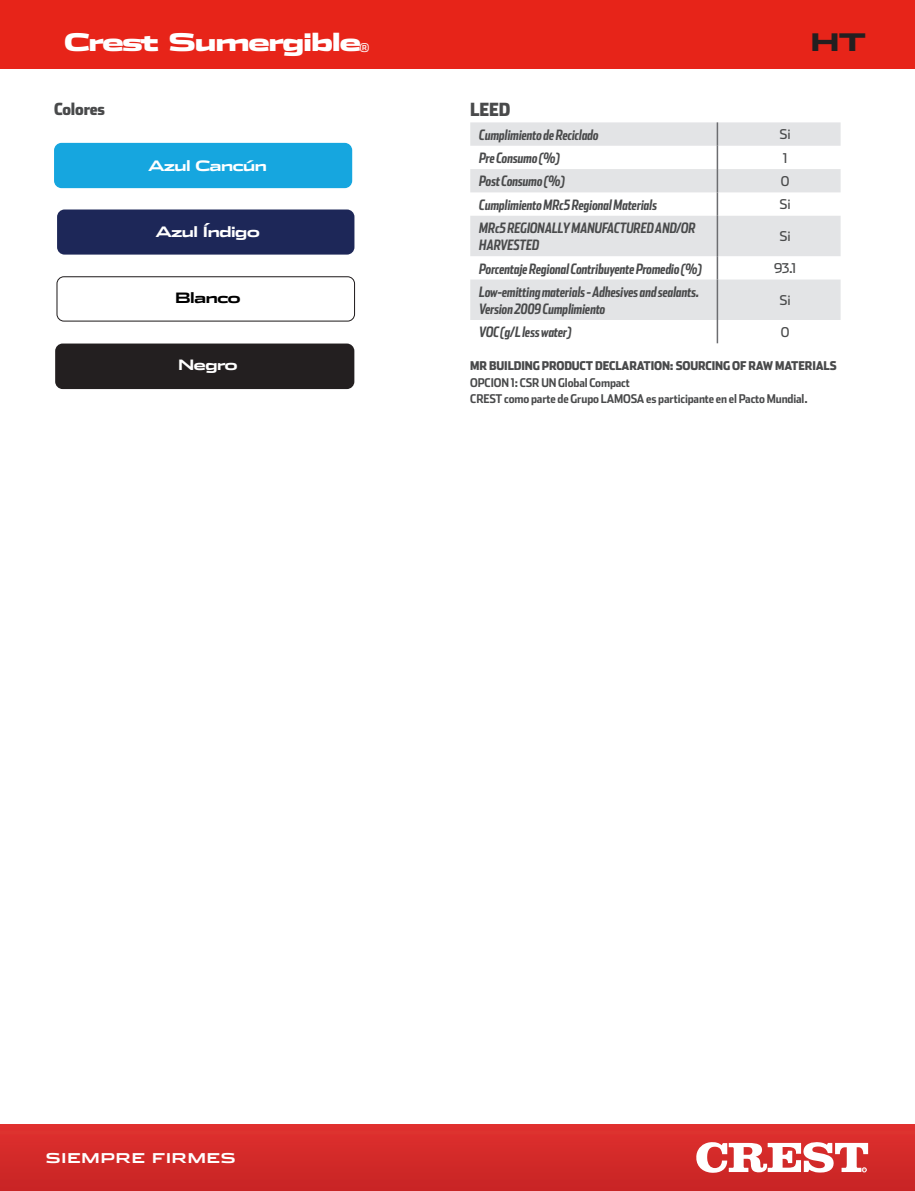
<style>
.page{position:relative;width:915px;height:1191px;background:#fff}
.page>*{position:absolute;margin:0;border:0;box-sizing:border-box;transform-origin:0 0}
.t1{font:900 24px "Stainless Ext";letter-spacing:-.075em;color:#fff}
.t2{font:900 24px "Stainless Ext";color:#231f20}
.t3{font:900 18px "Stainless Cond";color:#494a4b}
.t4{font:900 16.5px "Stainless Cond";letter-spacing:-.01em;color:#494a4b}
.t5{font:italic 700 14.25px/17.1px "Stainless Comp";letter-spacing:-.01em;color:#494a4b}
.t6{font:700 14.25px "Stainless Ext";letter-spacing:-.075em;color:#fff}
.t7{font:700 14.25px "Stainless Ext";letter-spacing:-.075em;color:#000}
.t8{font:13.5px "Stainless";letter-spacing:-.02em;color:#494a4b}
.t9{font:700 13.5px "Stainless Ext";letter-spacing:.025em;color:#fff}
.t10{font:700 12px/16.5px "Stainless Cond";letter-spacing:-.01em;color:#494a4b}
.t11{font:900 12px "Stainless Cond";letter-spacing:-.01em;color:#494a4b}
.s1{font-family:"Stainless";font-weight:400;font-size:12px}
</style>
<div class="page">
<div style="left:54px;top:143px;width:298px;height:45px;background:#16a6df;border-radius:7px"></div>
<svg style="left:56px;top:276px;width:299px;height:45px"></svg>
<div style="left:57px;top:209px;width:297px;height:46px;background:#1d2758;border-radius:7px"></div>
<div style="left:55px;top:343px;width:299px;height:46px;background:#231f20;border-radius:8px"></div>
<svg style="left:470px;top:122px;width:370px;height:198px;fill:#e3e4e6"></svg>
<hr style="left:716px;top:122px;width:2px;height:24px;background:#6c6d70">
<hr style="left:716px;top:146px;width:2px;height:23px;background:#6c6d70">
<hr style="left:716px;top:169px;width:2px;height:23px;background:#6c6d70">
<hr style="left:716px;top:192px;width:2px;height:24px;background:#6c6d70">
<hr style="left:716px;top:216px;width:2px;height:40px;background:#6c6d70">
<hr style="left:716px;top:256px;width:2px;height:23px;background:#6c6d70">
<hr style="left:716px;top:279px;width:2px;height:41px;background:#6c6d70">
<hr style="left:716px;top:320px;width:2px;height:23px;background:#6c6d70">
<div style="left:0;top:0;width:914px;height:68px;background:#e72419"></div>
<img style="left:0;top:1124px;width:914px;height:67px">
<svg style="left:694px;top:1141px;width:173px;height:32px"></svg>
<h1 class="t1" style="left:64px;top:28px;width:307px">Crest Sumergible<span class="s1">®</span></h1>
<h1 class="t2" style="left:810px;top:28px;width:58px">HT</h1>
<p class="t4" style="left:54px;top:99px;width:52px">Colores</p>
<p class="t6" style="left:148px;top:157px;width:120px">Azul Cancún</p>
<p class="t6" style="left:155px;top:223px;width:106px">Azul Índigo</p>
<p class="t7" style="left:175px;top:289px;width:67px">Blanco</p>
<p class="t6" style="left:178px;top:356px;width:61px">Negro</p>
<p class="t3" style="left:470px;top:99px;width:41px">LEED</p>
<p class="t5" style="left:479px;top:126px;width:121px">Cumplimiento de Reciclado</p>
<p class="t8" style="left:779px;top:126px;width:13px">Si</p>
<p class="t5" style="left:479px;top:149px;width:82px">Pre Consumo (%)</p>
<p class="t8" style="left:782px;top:150px;width:6px">1</p>
<p class="t5" style="left:479px;top:172px;width:87px">Post Consumo (%)</p>
<p class="t8" style="left:780px;top:173px;width:10px">0</p>
<p class="t5" style="left:479px;top:196px;width:179px">Cumplimiento MRc5 Regional Materials</p>
<p class="t8" style="left:779px;top:196px;width:13px">Si</p>
<p class="t5" style="left:479px;top:219px;width:218px">MRc5 REGIONALLY MANUFACTURED AND/OR<br>HARVESTED</p>
<p class="t8" style="left:779px;top:228px;width:13px">Si</p>
<p class="t5" style="left:479px;top:259px;width:224px">Porcentaje Regional Contribuyente Promedio (%)</p>
<p class="t8" style="left:773px;top:260px;width:23px">93.1</p>
<p class="t5" style="left:479px;top:283px;width:222px">Low-emitting materials - Adhesives and sealants.<br>Version 2009 Cumplimiento</p>
<p class="t8" style="left:779px;top:292px;width:13px">Si</p>
<p class="t5" style="left:479px;top:323px;width:94px">VOC (g/L less water)</p>
<p class="t8" style="left:780px;top:324px;width:10px">0</p>
<p class="t11" style="left:470px;top:358px;width:368px">MR BUILDING PRODUCT DECLARATION: SOURCING OF RAW MATERIALS</p>
<p class="t10" style="left:470px;top:374px;width:339px">OPCION 1: CSR UN Global Compact<br>CREST como parte de Grupo LAMOSA es participante en el Pacto Mundial.</p>
<p class="t9" style="left:46px;top:1149px;width:192px">SIEMPRE FIRMES</p>
</div>
